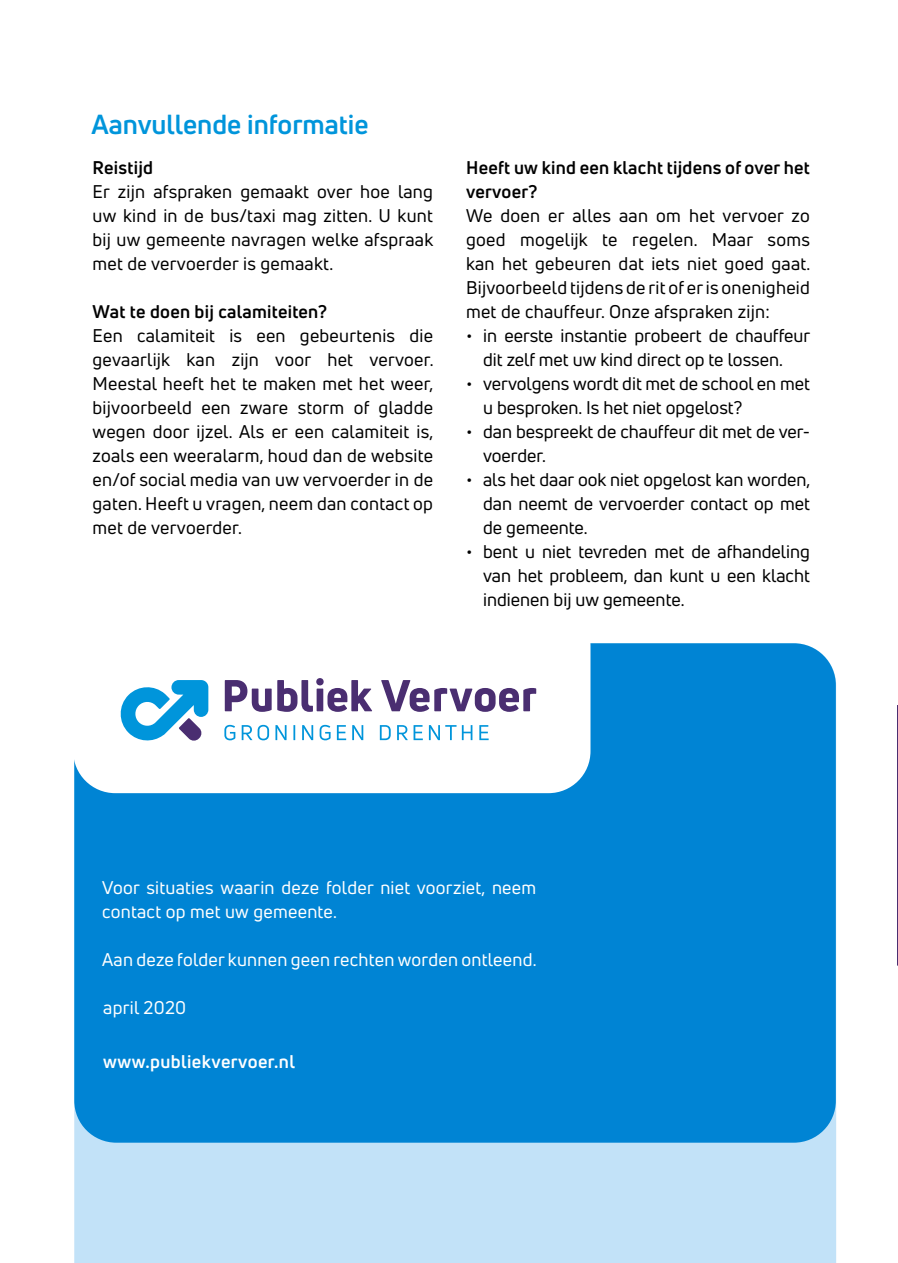
<style>
.page{position:relative;width:898px;height:1263px;background:#fff}
.page>*{position:absolute;margin:0;border:0;box-sizing:border-box;transform-origin:0 0}
.t1{font:700 27px "Uni Neue";color:#0095db}
.t2{font:18px/24px "Uni Neue";color:#000;text-align:justify}
.t3{font:18px/24px "Uni Neue";letter-spacing:.015em;color:#fff}
.t4{font:700 18px/24px "Uni Neue";letter-spacing:.015em;color:#000}
.t5{font:700 18px "Uni Neue";letter-spacing:.025em;color:#fff}
</style>
<div class="page">
<div style="left:74px;top:643px;width:761px;height:620px;background:#c2e2f8"></div>
<div style="left:74px;top:643px;width:761px;height:500px;background:#0084d4;border-radius:42px"></div>
<div style="left:73px;top:604px;width:517px;height:189px;background:#fff;border-radius:42px"></div>
<svg style="left:120px;top:680px;width:88px;height:61px"></svg>
<svg style="left:224px;top:725px;width:11px;height:15px"></svg>
<svg style="left:241px;top:725px;width:28px;height:15px"></svg>
<svg style="left:275px;top:725px;width:11px;height:15px"></svg>
<svg style="left:293px;top:725px;width:2px;height:15px"></svg>
<svg style="left:302px;top:725px;width:11px;height:15px"></svg>
<svg style="left:319px;top:725px;width:11px;height:15px"></svg>
<svg style="left:337px;top:725px;width:9px;height:15px"></svg>
<svg style="left:352px;top:725px;width:11px;height:15px"></svg>
<svg style="left:379px;top:725px;width:11px;height:15px"></svg>
<svg style="left:397px;top:725px;width:10px;height:15px"></svg>
<svg style="left:413px;top:725px;width:9px;height:15px"></svg>
<svg style="left:429px;top:725px;width:43px;height:15px"></svg>
<svg style="left:479px;top:725px;width:9px;height:15px"></svg>
<svg style="left:225px;top:680px;width:46px;height:32px"></svg>
<svg style="left:277px;top:678px;width:95px;height:34px"></svg>
<svg style="left:381px;top:680px;width:155px;height:32px"></svg>
<h1 class="t1" style="left:91px;top:107px;width:278px">Aanvullende informatie</h1>
<p class="t4" style="left:93px;top:155px;width:62px">Reistijd</p>
<p class="t2" style="left:93px;top:179px;width:342px">Er zijn afspraken gemaakt over hoe lang uw kind in de bus/taxi mag zitten. U kunt bij uw gemeente navragen welke afspraak met de vervoerder is gemaakt.</p>
<p class="t4" style="left:93px;top:299px;width:236px">Wat te doen bij calamiteiten?</p>
<p class="t2" style="left:93px;top:323px;width:342px">Een calamiteit is een gebeurtenis die gevaarlijk kan zijn voor het vervoer.<br>Meestal heeft het te maken met het weer, bijvoorbeeld een zware storm of gladde wegen door ijzel. Als er een calamiteit is, zoals een weeralarm, houd dan de website en/of social media van uw vervoerder in de gaten. Heeft u vragen, neem dan contact op met de vervoerder.</p>
<p class="t4" style="left:466px;top:155px;width:345px">Heeft uw kind een klacht tijdens of over het vervoer?</p>
<p class="t2" style="left:466px;top:203px;width:345px">We doen er alles aan om het vervoer zo goed mogelijk te regelen. Maar soms kan het gebeuren dat iets niet goed gaat.<br>Bijvoorbeeld tijdens de rit of er is onenigheid met de chauffeur. Onze afspraken zijn:</p>
<p class="t2" style="left:466px;top:323px;width:345px;text-align:center">• in eerste instantie probeert de chauffeur dit zelf met uw kind direct op te lossen.</p>
<p class="t2" style="left:483px;top:371px;width:328px;text-indent:-17px">• vervolgens wordt dit met de school en met u besproken. Is het niet opgelost?</p>
<p class="t2" style="left:483px;top:419px;width:328px;text-indent:-17px">• dan bespreekt de chauffeur dit met de ver&shy;voerder.</p>
<p class="t2" style="left:483px;top:467px;width:328px;text-indent:-17px">• als het daar ook niet opgelost kan worden, dan neemt de vervoerder contact op met de gemeente.</p>
<p class="t2" style="left:483px;top:539px;width:328px;text-indent:-17px">• bent u niet tevreden met de afhandeling van het probleem, dan kunt u een klacht indienen bij uw gemeente.</p>
<p class="t3" style="left:102px;top:875px;width:435px">Voor situaties waarin deze folder niet voorziet, neem contact op met uw gemeente.</p>
<p class="t3" style="left:102px;top:947px;width:436px">Aan deze folder kunnen geen rechten worden ontleend.</p>
<p class="t3" style="left:103px;top:995px;width:84px">april 2020</p>
<p class="t5" style="left:103px;top:1050px;width:193px">www.publiekvervoer.nl</p>
</div>
